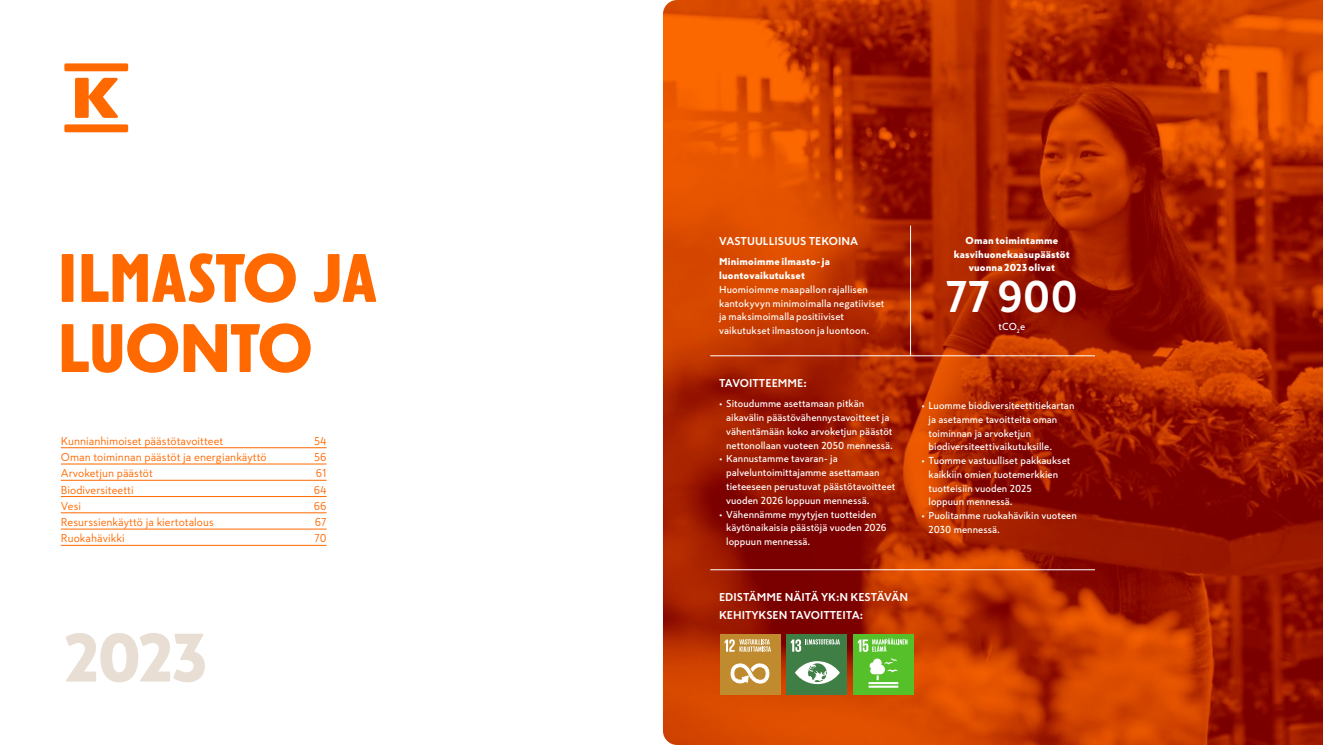
<style>
.page{position:relative;width:1323px;height:745px;background:#fff}
.page>*{position:absolute;margin:0;border:0;box-sizing:border-box;transform-origin:0 0}
.t1{font:900 67.5px/70px "Skatta Sans Headline";letter-spacing:-.015em;color:#ff6900}
.t2{font:900 67.5px "Skatta Sans Headline";color:#e8ded4}
.t3{font:700 43.75px "Skatta Sans";color:#fff}
.t4{font:11.25px "Skatta Sans";letter-spacing:.005em;color:#ff6900}
.t5{font:700 11.25px/17.5px "Skatta Sans";color:#fff}
.t6{font:500 10px/13.8px "Skatta Sans";letter-spacing:.005em;color:#fff}
.t7{font:900 10px/13.8px "Skatta Sans";letter-spacing:.015em;color:#fff;text-align:center}
.s1{font-weight:400}
</style>
<div class="page">
<svg style="left:64px;top:63px;width:64px;height:69px"></svg>
<hr style="left:61px;top:447px;width:266px;height:1px;background:#ff6900">
<hr style="left:61px;top:463px;width:266px;height:1px;background:#ff6900">
<hr style="left:61px;top:479px;width:266px;height:1px;background:#ff6900">
<hr style="left:61px;top:496px;width:266px;height:1px;background:#ff6900">
<hr style="left:61px;top:512px;width:266px;height:1px;background:#ff6900">
<hr style="left:61px;top:528px;width:266px;height:1px;background:#ff6900">
<hr style="left:61px;top:544px;width:266px;height:1px;background:#ff6900">
<img style="left:663px;top:0;width:660px;height:744px">
<div style="left:787px;top:634px;width:60px;height:60px;background:#3f7e44"></div>
<svg style="left:795px;top:661px;width:45px;height:22px"></svg>
<svg style="left:791px;top:639px;width:49px;height:12px"></svg>
<div style="left:853px;top:634px;width:61px;height:60px;background:#56c02b"></div>
<hr style="left:868px;top:681px;width:30px;height:2px;background:#fff">
<hr style="left:868px;top:685px;width:30px;height:2px;background:#fff">
<svg style="left:870px;top:658px;width:27px;height:21px"></svg>
<svg style="left:858px;top:638px;width:49px;height:13px"></svg>
<div style="left:720px;top:634px;width:60px;height:60px;background:#bf8b2e"></div>
<svg style="left:731px;top:663px;width:38px;height:20px"></svg>
<svg style="left:724px;top:639px;width:47px;height:12px"></svg>
<hr style="left:710px;top:355px;width:385px;height:1px;background:#fff">
<hr style="left:710px;top:569px;width:385px;height:1px;background:#fff">
<hr style="left:910px;top:225px;width:1px;height:130px;background:#fff">
<h1 class="t1" style="left:58px;top:243px;width:321px">ILMASTO JA<br>LUONTO</h1>
<p class="t4" style="left:61px;top:433px;width:164px">Kunnianhimoiset päästötavoitteet</p>
<p class="t4" style="left:314px;top:433px;width:14px">54</p>
<p class="t4" style="left:61px;top:449px;width:207px">Oman toiminnan päästöt ja energiankäyttö</p>
<p class="t4" style="left:314px;top:449px;width:14px">56</p>
<p class="t4" style="left:61px;top:465px;width:94px">Arvoketjun päästöt</p>
<p class="t4" style="left:316px;top:465px;width:12px">61</p>
<p class="t4" style="left:61px;top:481px;width:74px">Biodiversiteetti</p>
<p class="t4" style="left:314px;top:481px;width:14px">64</p>
<p class="t4" style="left:61px;top:498px;width:22px">Vesi</p>
<p class="t4" style="left:314px;top:498px;width:14px">66</p>
<p class="t4" style="left:61px;top:514px;width:155px">Resurssienkäyttö ja kiertotalous</p>
<p class="t4" style="left:315px;top:514px;width:13px">67</p>
<p class="t4" style="left:61px;top:530px;width:65px">Ruokahävikki</p>
<p class="t4" style="left:314px;top:530px;width:14px">70</p>
<h1 class="t2" style="left:64px;top:616px;width:143px">2023</h1>
<p class="t5" style="left:719px;top:232px;width:140px">VASTUULLISUUS TEKOINA</p>
<p class="t7" style="left:719px;top:254px;width:112px;text-align:left">Minimoimme ilmasto- ja luontovaikutukset</p>
<p class="t6" style="left:719px;top:282px;width:167px">Huomioimme maapallon rajallisen kantokyvyn minimoimalla negatiiviset ja maksimoimalla positiiviset vaikutukset ilmastoon ja luontoon.</p>
<p class="t5" style="left:719px;top:374px;width:89px">TAVOITTEEMME:</p>
<p class="t6" style="left:726px;top:396px;width:168px;text-indent:-7px"><span class="s1">•</span> Sitoudumme asettamaan pitkän aikavälin päästövähennystavoitteet ja vähentämään koko arvoketjun päästöt nettonollaan vuoteen 2050 mennessä.</p>
<p class="t6" style="left:726px;top:451px;width:171px;text-indent:-7px"><span class="s1">•</span> Kannustamme tavaran- ja palveluntoimittajamme asettamaan tieteeseen perustuvat päästötavoitteet vuoden 2026 loppuun mennessä.</p>
<p class="t6" style="left:726px;top:506px;width:162px;text-indent:-7px"><span class="s1">•</span> Vähennämme myytyjen tuotteiden käytönaikaisia päästöjä vuoden 2026 loppuun mennessä.</p>
<p class="t7" style="left:954px;top:233px;width:117px">Oman toimintamme kasvihuonekaasupäästöt vuonna 2023 olivat</p>
<h2 class="t3" style="left:945px;top:266px;width:134px">77 900</h2>
<p class="t6" style="left:998px;top:319px;width:28px">tCO<sub>2</sub>e</p>
<p class="t6" style="left:928px;top:398px;width:147px;text-indent:-7px"><span class="s1">•</span> Luomme biodiversiteettitiekartan ja asetamme tavoitteita oman toiminnan ja arvoketjun biodiversiteettivaikutuksille.</p>
<p class="t6" style="left:928px;top:453px;width:143px;text-indent:-7px"><span class="s1">•</span> Tuomme vastuulliset pakkaukset kaikkiin omien tuotemerkkien tuotteisiin vuoden 2025<br>loppuun mennessä.</p>
<p class="t6" style="left:928px;top:508px;width:150px;text-indent:-7px"><span class="s1">•</span> Puolitamme ruokahävikin vuoteen<br>2030 mennessä.</p>
<p class="t5" style="left:719px;top:587px;width:191px">EDISTÄMME NÄITÄ YK:N KESTÄVÄN<br>KEHITYKSEN TAVOITTEITA:</p>
</div>
